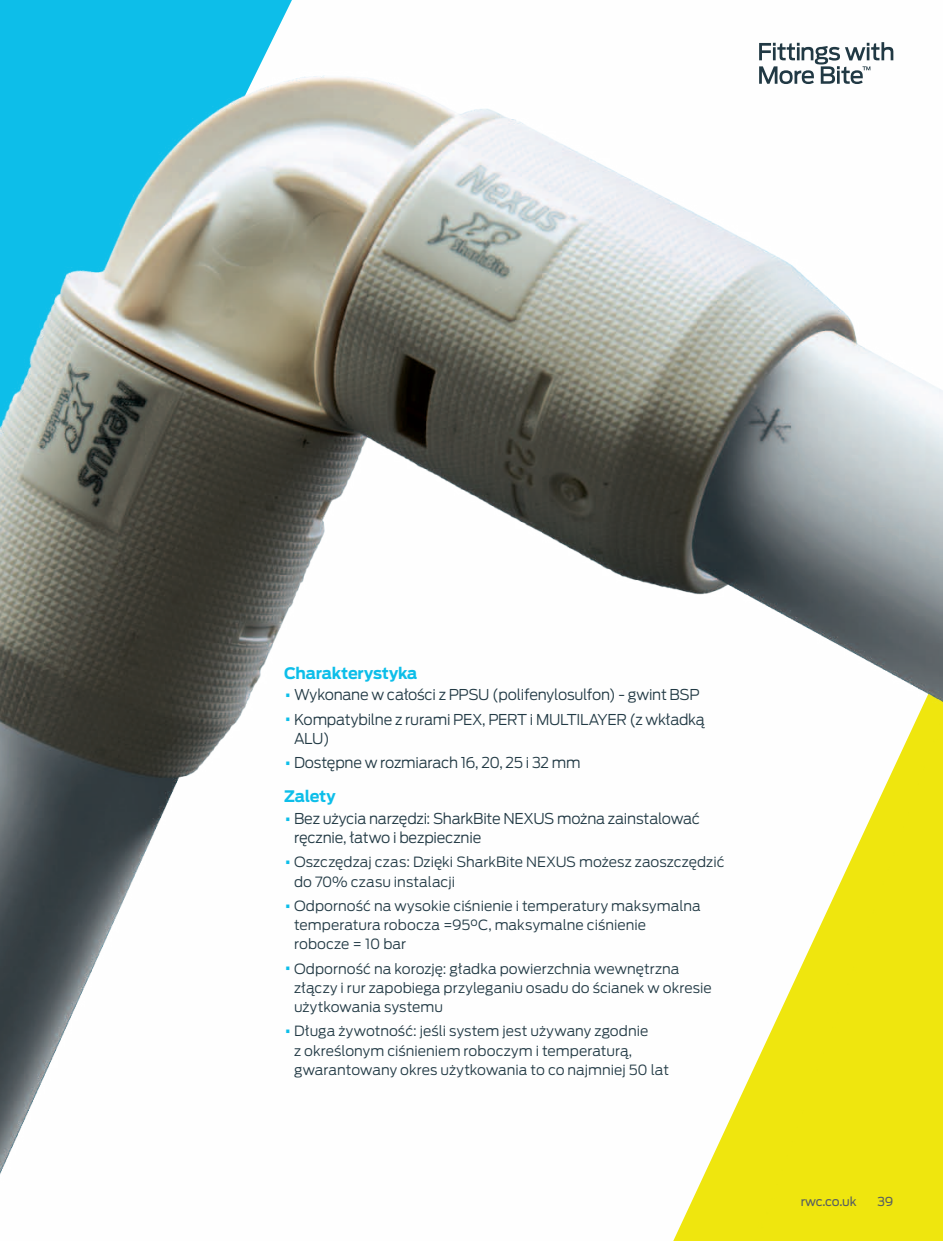
<style>
.page{position:relative;width:943px;height:1241px;background:#fff}
.page>*{position:absolute;margin:0;border:0;box-sizing:border-box;transform-origin:0 0}
.t1{font:700 15.75px "Ford Antenna";letter-spacing:-.015em;color:#0dbee9}
.t2{font:300 14.88px/19.2px "Ford Antenna";letter-spacing:-.015em;color:#213944}
.t3{font:300 14px/19.2px "Antenna";color:#213944}
.t4{font:12.25px "Ford Antenna";letter-spacing:-.015em;color:#585f5f}
.s1{font-size:22.05px;color:#0dbee9}
</style>
<div class="page">
<img style="left:0;top:0;width:943px;height:1240px">
<svg style="left:759px;top:42px;width:134px;height:42px"></svg>
<p class="t1" style="left:284px;top:658px;width:135px">Charakterystyka</p>
<p class="t2" style="left:284px;top:683px;width:417px"><span class="s1">•</span> Wykonane w całości z PPSU (polifenylosulfon) - gwint BSP</p>
<p class="t2" style="left:294px;top:707px;width:412px;text-indent:-10px"><span class="s1">•</span> Kompatybilne z rurami PEX, PERT i MULTILAYER (z wkładką<br>ALU)</p>
<p class="t2" style="left:284px;top:751px;width:298px"><span class="s1">•</span> Dostępne w rozmiarach 16, 20, 25 i 32 mm</p>
<p class="t1" style="left:284px;top:782px;width:53px">Zalety</p>
<p class="t2" style="left:294px;top:807px;width:407px;text-indent:-10px"><span class="s1">•</span> Bez użycia narzędzi: SharkBite NEXUS można zainstalować ręcznie, łatwo i bezpiecznie</p>
<p class="t3" style="left:294px;top:852px;width:432px;text-indent:-10px"><span class="s1">•</span> Oszczędzaj czas: Dzięki SharkBite NEXUS możesz zaoszczędzić do 70% czasu instalacji</p>
<p class="t3" style="left:294px;top:895px;width:408px;text-indent:-10px"><span class="s1">•</span> Odporność na wysokie ciśnienie i temperatury maksymalna temperatura robocza =95°C, maksymalne ciśnienie robocze = 10 bar</p>
<p class="t3" style="left:294px;top:958px;width:419px;text-indent:-10px"><span class="s1">•</span> Odporność na korozję: gładka powierzchnia wewnętrzna złączy i rur zapobiega przyleganiu osadu do ścianek w okresie użytkowania systemu</p>
<p class="t3" style="left:294px;top:1021px;width:376px;text-indent:-10px"><span class="s1">•</span> Długa żywotność: jeśli system jest używany zgodnie<br>z określonym ciśnieniem roboczym i temperaturą, gwarantowany okres użytkowania to co najmniej 50 lat</p>
<p class="t4" style="left:800px;top:1190px;width:57px">rwc.co.uk</p>
<p class="t4" style="left:877px;top:1190px;width:18px">39</p>
</div>
